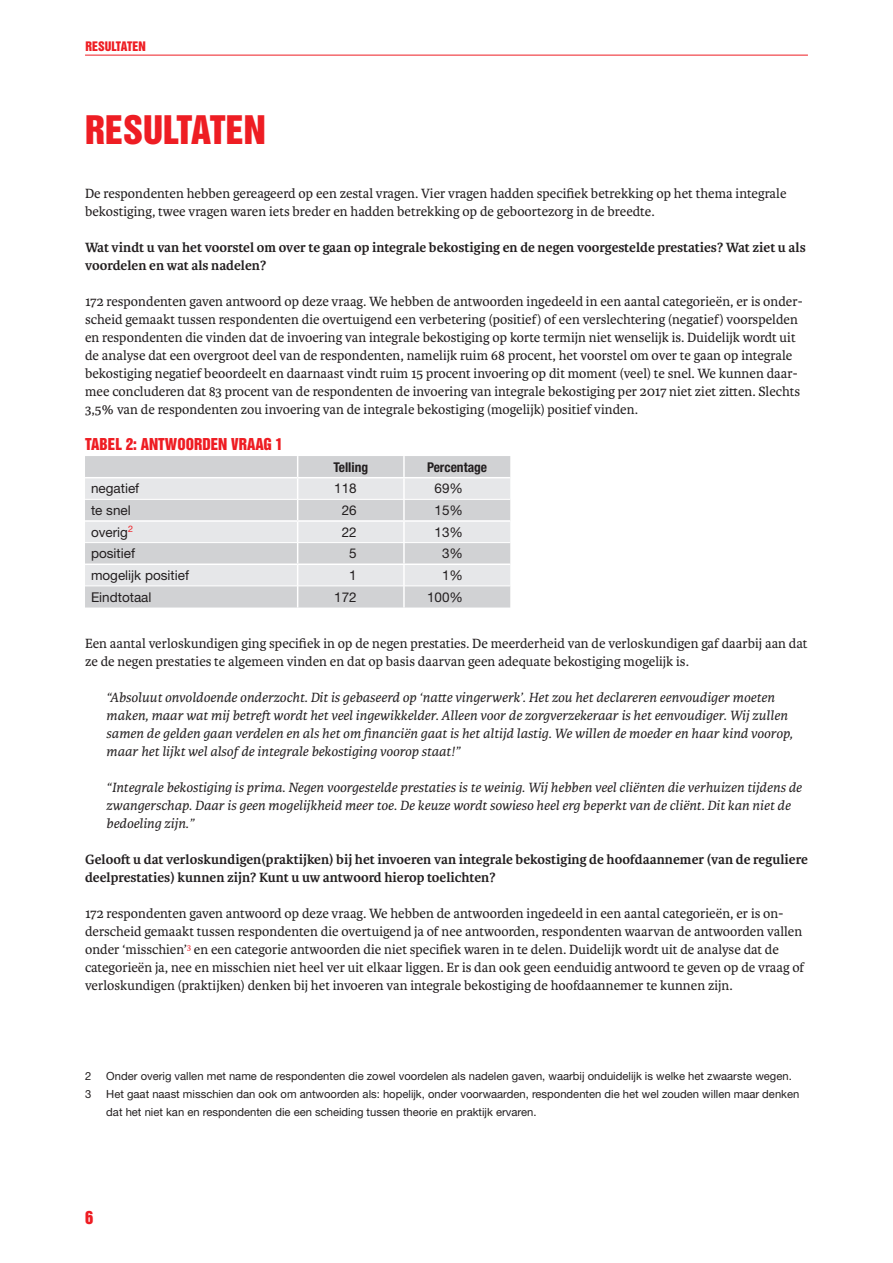
<style>
.page{position:relative;width:893px;height:1263px;background:#fff}
.page>*{position:absolute;margin:0;border:0;box-sizing:border-box;transform-origin:0 0}
.t1{font:36px "Helvetica Inserat LT Std";color:#ee1d23}
.t2{font:16.5px "Helvetica Inserat LT Std";color:#ee1d23}
.t3{font:15px "Helvetica Inserat LT Std";color:#ee1d23}
.t4{font:14.25px/18px "Karmina";color:#231f20}
.t5{font:italic 14.25px/18px "Karmina";color:#231f20}
.t6{font:700 14.25px/18px "Karmina";color:#231f20}
.t7{font:13.5px "Helvetica Neue LT Std";color:#231f20}
.t8{font:700 condensed 13.5px "Helvetica Neue LT Std";color:#231f20}
.t9{font:12px "Helvetica Inserat LT Std";color:#ee1d23}
.t10{font:11.25px/18px "Helvetica Neue LT Std";color:#231f20}
</style>
<div class="page">
<hr style="left:85px;top:55px;width:723px;height:1px;background:#ee1d23">
<div style="left:85px;top:456px;width:425px;height:151px;background:#d1d2d4"></div>
<svg style="left:85px;top:478px;width:425px;height:108px;background:#dedfe1"></svg>
<hr style="left:403px;top:456px;width:2px;height:21px;background:#fff">
<hr style="left:403px;top:478px;width:2px;height:21px;background:#fff">
<hr style="left:403px;top:499px;width:2px;height:21px;background:#fff">
<hr style="left:403px;top:522px;width:2px;height:20px;background:#fff">
<hr style="left:403px;top:543px;width:2px;height:20px;background:#fff">
<hr style="left:403px;top:565px;width:2px;height:21px;background:#fff">
<svg style="left:297px;top:456px;width:1px;height:151px"></svg>
<hr style="left:403px;top:586px;width:2px;height:21px;background:#fff">
<hr style="left:85px;top:477px;width:213px;height:1px;background:#fff">
<hr style="left:298px;top:477px;width:106px;height:1px;background:#fff">
<hr style="left:404px;top:477px;width:106px;height:1px;background:#fff">
<hr style="left:85px;top:520px;width:213px;height:2px;background:#fff">
<hr style="left:298px;top:520px;width:106px;height:2px;background:#fff">
<hr style="left:404px;top:520px;width:106px;height:2px;background:#fff">
<hr style="left:85px;top:563px;width:213px;height:2px;background:#fff">
<hr style="left:298px;top:563px;width:106px;height:2px;background:#fff">
<hr style="left:404px;top:563px;width:106px;height:2px;background:#fff">
<hr style="left:85px;top:499px;width:213px;height:1px;background:#fff">
<hr style="left:298px;top:499px;width:106px;height:1px;background:#fff">
<hr style="left:404px;top:499px;width:106px;height:1px;background:#fff">
<hr style="left:85px;top:542px;width:213px;height:1px;background:#fff">
<hr style="left:298px;top:542px;width:106px;height:1px;background:#fff">
<hr style="left:404px;top:542px;width:106px;height:1px;background:#fff">
<hr style="left:85px;top:586px;width:213px;height:1px;background:#fff">
<hr style="left:298px;top:586px;width:106px;height:1px;background:#fff">
<hr style="left:404px;top:586px;width:106px;height:1px;background:#fff">
<p class="t9" style="left:85px;top:39px;width:62px">RESULTATEN</p>
<h1 class="t1" style="left:85px;top:108px;width:182px">RESULTATEN</h1>
<p class="t4" style="left:85px;top:185px;width:703px">De respondenten hebben gereageerd op een zestal vragen. Vier vragen hadden specifiek betrekking op het thema integrale bekostiging, twee vragen waren iets breder en hadden betrekking op de geboortezorg in de breedte.</p>
<p class="t6" style="left:85px;top:239px;width:722px">Wat vindt u van het voorstel om over te gaan op integrale bekostiging en de negen voorgestelde prestaties? Wat ziet u als voordelen en wat als nadelen?</p>
<p class="t4" style="left:85px;top:293px;width:719px">172 respondenten gaven antwoord op deze vraag. We hebben de antwoorden ingedeeld in een aantal categorieën, er is onder&shy;scheid gemaakt tussen respondenten die overtuigend een verbetering (positief) of een verslechtering (negatief) voorspelden en respondenten die vinden dat de invoering van integrale bekostiging op korte termijn niet wenselijk is. Duidelijk wordt uit de analyse dat een overgroot deel van de respondenten, namelijk ruim 68 procent, het voorstel om over te gaan op integrale bekostiging negatief beoordeelt en daarnaast vindt ruim 15 procent invoering op dit moment (veel) te snel. We kunnen daar&shy;mee concluderen dat 83 procent van de respondenten de invoering van integrale bekostiging per 2017 niet ziet zitten. Slechts 3,5% van de respondenten zou invoering van de integrale bekostiging (mogelijk) positief vinden.</p>
<p class="t3" style="left:85px;top:435px;width:200px">TABEL 2: ANTWOORDEN VRAAG 1</p>
<p class="t8" style="left:333px;top:459px;width:36px">Telling</p>
<p class="t8" style="left:427px;top:459px;width:62px">Percentage</p>
<p class="t7" style="left:91px;top:480px;width:50px">negatief</p>
<p class="t7" style="left:334px;top:480px;width:24px">118</p>
<p class="t7" style="left:435px;top:480px;width:30px">69%</p>
<p class="t7" style="left:91px;top:502px;width:41px">te snel</p>
<p class="t7" style="left:342px;top:502px;width:17px">26</p>
<p class="t7" style="left:435px;top:502px;width:30px">15%</p>
<p class="t7" style="left:91px;top:524px;width:43px">overig<sup>2</sup></p>
<p class="t7" style="left:342px;top:524px;width:17px">22</p>
<p class="t7" style="left:435px;top:524px;width:30px">13%</p>
<p class="t7" style="left:91px;top:545px;width:45px">positief</p>
<p class="t7" style="left:349px;top:545px;width:9px">5</p>
<p class="t7" style="left:442px;top:545px;width:23px">3%</p>
<p class="t7" style="left:91px;top:567px;width:100px">mogelijk positief</p>
<p class="t7" style="left:349px;top:567px;width:9px">1</p>
<p class="t7" style="left:442px;top:567px;width:23px">1%</p>
<p class="t7" style="left:91px;top:589px;width:62px">Eindtotaal</p>
<p class="t7" style="left:334px;top:589px;width:24px">172</p>
<p class="t7" style="left:427px;top:589px;width:38px">100%</p>
<p class="t4" style="left:85px;top:635px;width:724px">Een aantal verloskundigen ging specifiek in op de negen prestaties. De meerderheid van de verloskundigen gaf daarbij aan dat ze de negen prestaties te algemeen vinden en dat op basis daarvan geen adequate bekostiging mogelijk is.</p>
<p class="t5" style="left:106px;top:689px;width:688px">“Absoluut onvoldoende onderzocht. Dit is gebaseerd op ‘natte vingerwerk’. Het zou het declareren eenvoudiger moeten maken, maar wat mij betreft wordt het veel ingewikkelder. Alleen voor de zorgverzekeraar is het eenvoudiger. Wij zullen samen de gelden gaan verdelen en als het om financiën gaat is het altijd lastig. We willen de moeder en haar kind voorop, maar het lijkt wel alsof de integrale bekostiging voorop staat!”</p>
<p class="t5" style="left:106px;top:779px;width:697px">“Integrale bekostiging is prima. Negen voorgestelde prestaties is te weinig. Wij hebben veel cliënten die verhuizen tijdens de zwangerschap. Daar is geen mogelijkheid meer toe. De keuze wordt sowieso heel erg beperkt van de cliënt. Dit kan niet de bedoeling zijn.”</p>
<p class="t6" style="left:85px;top:851px;width:724px">Gelooft u dat verloskundigen(praktijken) bij het invoeren van integrale bekostiging de hoofdaannemer (van de reguliere deelprestaties) kunnen zijn? Kunt u uw antwoord hierop toelichten?</p>
<p class="t4" style="left:85px;top:905px;width:721px">172 respondenten gaven antwoord op deze vraag. We hebben de antwoorden ingedeeld in een aantal categorieën, er is on&shy;derscheid gemaakt tussen respondenten die overtuigend ja of nee antwoorden, respondenten waarvan de antwoorden vallen onder ‘misschien’<sup>3</sup> en een categorie antwoorden die niet specifiek waren in te delen. Duidelijk wordt uit de analyse dat de categorieën ja, nee en misschien niet heel ver uit elkaar liggen. Er is dan ook geen eenduidig antwoord te geven op de vraag of verloskundigen (praktijken) denken bij het invoeren van integrale bekostiging de hoofdaannemer te kunnen zijn.</p>
<p class="t10" style="left:85px;top:1067px;width:8px">2</p>
<p class="t10" style="left:106px;top:1067px;width:687px">Onder overig vallen met name de respondenten die zowel voordelen als nadelen gaven, waarbij onduidelijk is welke het zwaarste wegen.</p>
<p class="t10" style="left:85px;top:1085px;width:8px">3</p>
<p class="t10" style="left:106px;top:1085px;width:695px">Het gaat naast misschien dan ook om antwoorden als: hopelijk, onder voorwaarden, respondenten die het wel zouden willen maar denken dat het niet kan en respondenten die een scheiding tussen theorie en praktijk ervaren.</p>
<p class="t2" style="left:85px;top:1208px;width:10px">6</p>
</div>
